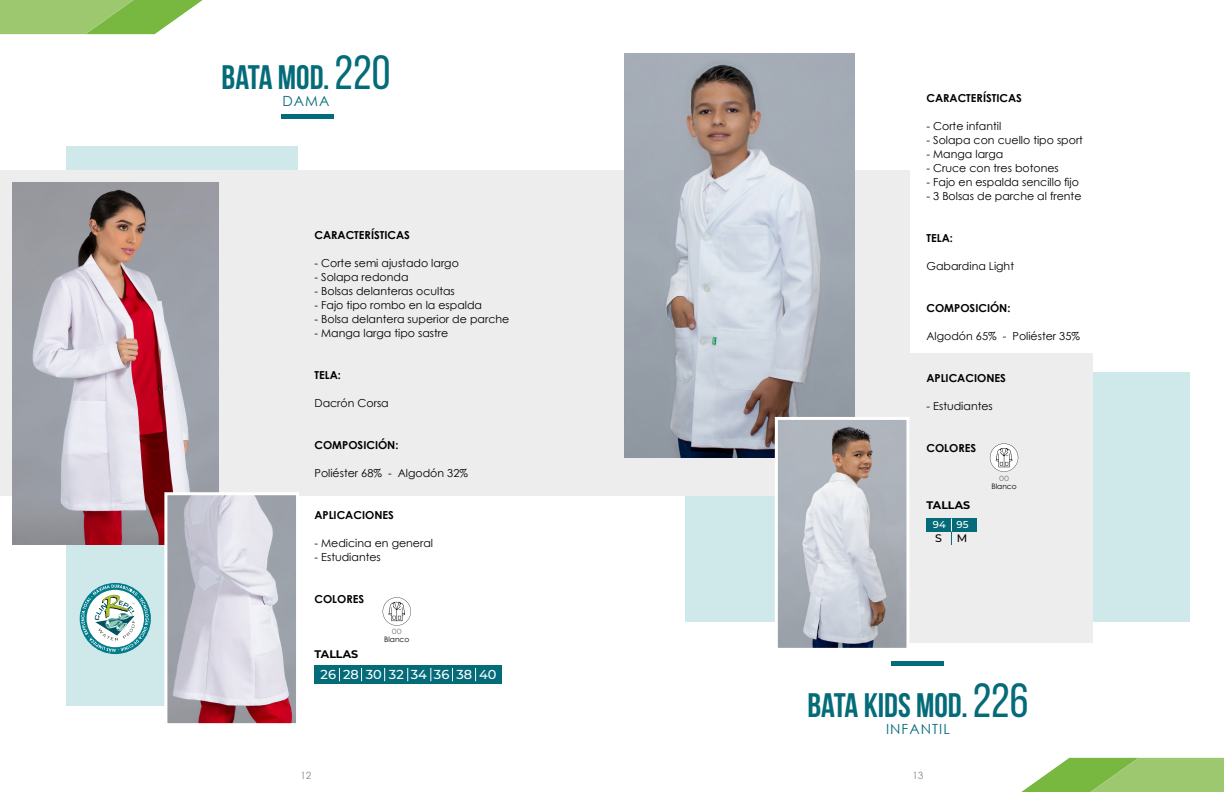
<style>
.page{position:relative;width:1224px;height:792px;background:#fff}
.page>*{position:absolute;margin:0;border:0;box-sizing:border-box;transform-origin:0 0}
.t1{font:700 34px "Bebas Neue";color:#046b79}
.t2{font:14px "Century Gothic";letter-spacing:.075em;color:#046b79}
.t3{font:500 13px "Montserrat";color:#fff}
.t4{font:11px "Century Gothic";color:#000}
.t5{font:700 11px "Century Gothic";color:#000}
.t6{font:700 11px "Montserrat";color:#000}
.t7{font:500 11px "Montserrat";color:#000}
.t8{font:10px "Century Gothic";color:#878787}
.t9{font:500 10px "Montserrat";color:#fff}
.t10{font:7.5px "Century Gothic";color:#000}
.t11{font:7.5px "Montserrat";color:#706f6f}
.s1{font-weight:400;font-size:48px}
</style>
<div class="page">
<div style="left:686px;top:372px;width:504px;height:250px;background:#cfe9eb"></div>
<div style="left:66px;top:146px;width:231px;height:560px;background:#cfe9eb"></div>
<div style="left:0;top:170px;width:909px;height:325px;background:#ededed"></div>
<div style="left:778px;top:353px;width:314px;height:289px;background:#ededed"></div>
<img style="left:12px;top:183px;width:207px;height:362px">
<img style="left:624px;top:53px;width:230px;height:404px">
<hr style="left:281px;top:115px;width:53px;height:4px;background:#046b79">
<hr style="left:892px;top:662px;width:52px;height:4px;background:#046b79">
<svg style="left:1021px;top:758px;width:203px;height:34px;background:#9cc970"></svg>
<svg style="left:0;top:0;width:203px;height:34px;background:#9cc970"></svg>
<div style="left:315px;top:665px;width:187px;height:18px;background:#046b79"></div>
<svg style="left:339px;top:668px;width:1px;height:13px"></svg>
<svg style="left:361px;top:668px;width:1px;height:13px"></svg>
<svg style="left:384px;top:668px;width:1px;height:13px"></svg>
<svg style="left:407px;top:668px;width:1px;height:13px"></svg>
<svg style="left:430px;top:668px;width:1px;height:13px"></svg>
<svg style="left:452px;top:668px;width:1px;height:13px"></svg>
<svg style="left:475px;top:668px;width:1px;height:13px"></svg>
<div style="left:927px;top:519px;width:50px;height:13px;background:#046b79"></div>
<svg style="left:951px;top:519px;width:1px;height:26px"></svg>
<svg style="left:990px;top:443px;width:28px;height:29px"></svg>
<svg style="left:383px;top:597px;width:28px;height:29px"></svg>
<svg style="left:81px;top:585px;width:68px;height:68px"></svg>
<img style="left:168px;top:496px;width:127px;height:226px">
<div style="left:164px;top:492px;width:135px;height:234px;border:3px solid #fff"></div>
<img style="left:779px;top:421px;width:126px;height:226px">
<div style="left:775px;top:417px;width:134px;height:234px;border:3px solid #fff"></div>
<h1 class="t1" style="left:222px;top:59px;width:170px">BATA MOD.<span class="s1">220</span></h1>
<p class="t2" style="left:282px;top:91px;width:49px">DAMA</p>
<p class="t5" style="left:315px;top:227px;width:97px">CARACTERÍSTICAS</p>
<p class="t4" style="left:315px;top:256px;width:146px">- Corte semi ajustado largo</p>
<p class="t4" style="left:315px;top:270px;width:96px">- Solapa redonda</p>
<p class="t4" style="left:315px;top:284px;width:142px">- Bolsas delanteras ocultas</p>
<p class="t4" style="left:315px;top:298px;width:169px">- Fajo tipo rombo en la espalda</p>
<p class="t4" style="left:315px;top:312px;width:196px">- Bolsa delantera superior de parche</p>
<p class="t4" style="left:315px;top:326px;width:135px">- Manga larga tipo sastre</p>
<p class="t5" style="left:315px;top:367px;width:28px">TELA:</p>
<p class="t4" style="left:315px;top:396px;width:76px">Dacrón Corsa</p>
<p class="t5" style="left:315px;top:437px;width:86px">COMPOSICIÓN:</p>
<p class="t4" style="left:315px;top:466px;width:155px">Poliéster 68% - Algodón 32%</p>
<p class="t5" style="left:315px;top:507px;width:81px">APLICACIONES</p>
<p class="t4" style="left:315px;top:536px;width:120px">- Medicina en general</p>
<p class="t4" style="left:315px;top:550px;width:68px">- Estudiantes</p>
<p class="t5" style="left:315px;top:591px;width:51px">COLORES</p>
<p class="t11" style="left:392px;top:627px;width:11px">00</p>
<p class="t10" style="left:384px;top:634px;width:27px">Blanco</p>
<p class="t6" style="left:315px;top:646px;width:45px">TALLAS</p>
<p class="t3" style="left:321px;top:665px;width:177px">26 28 30 32 34 36 38 40</p>
<p class="t5" style="left:927px;top:89px;width:97px">CARACTERÍSTICAS</p>
<p class="t4" style="left:927px;top:118px;width:76px">- Corte infantil</p>
<p class="t4" style="left:927px;top:132px;width:158px">- Solapa con cuello tipo sport</p>
<p class="t4" style="left:927px;top:146px;width:78px">- Manga larga</p>
<p class="t4" style="left:927px;top:160px;width:134px">- Cruce con tres botones</p>
<p class="t4" style="left:927px;top:174px;width:154px">- Fajo en espalda sencillo fijo</p>
<p class="t4" style="left:927px;top:188px;width:157px">- 3 Bolsas de parche al frente</p>
<p class="t5" style="left:927px;top:229px;width:28px">TELA:</p>
<p class="t4" style="left:927px;top:258px;width:89px">Gabardina Light</p>
<p class="t5" style="left:927px;top:299px;width:86px">COMPOSICIÓN:</p>
<p class="t4" style="left:927px;top:328px;width:155px">Algodón 65% - Poliéster 35%</p>
<p class="t5" style="left:927px;top:369px;width:81px">APLICACIONES</p>
<p class="t4" style="left:927px;top:398px;width:68px">- Estudiantes</p>
<p class="t5" style="left:927px;top:439px;width:51px">COLORES</p>
<p class="t6" style="left:927px;top:497px;width:45px">TALLAS</p>
<p class="t9" style="left:933px;top:518px;width:37px">94 95</p>
<p class="t7" style="left:935px;top:530px;width:8px">S</p>
<p class="t7" style="left:957px;top:530px;width:12px">M</p>
<p class="t11" style="left:999px;top:473px;width:11px">00</p>
<p class="t10" style="left:991px;top:481px;width:27px">Blanco</p>
<h1 class="t1" style="left:807px;top:687px;width:223px">BATA KIDS MOD.<span class="s1">226</span></h1>
<p class="t2" style="left:886px;top:719px;width:65px">INFANTIL</p>
<p class="t8" style="left:300px;top:768px;width:13px">12</p>
<p class="t8" style="left:912px;top:768px;width:13px">13</p>
</div>
